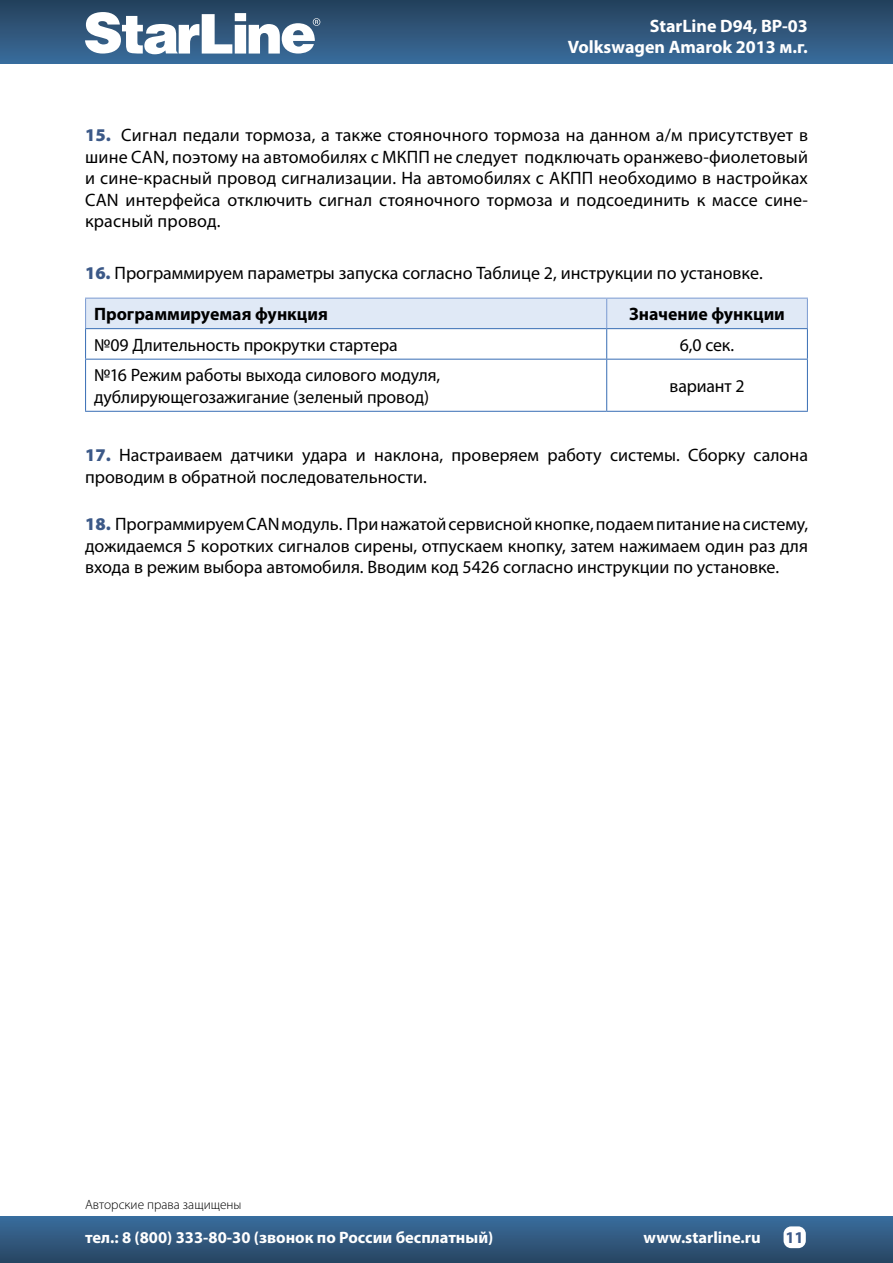
<style>
.page{position:relative;width:893px;height:1263px;background:#fff}
.page>*{position:absolute;margin:0;border:0;box-sizing:border-box;transform-origin:0 0}
.t1{font:18px/21.6px "Myriad Pro";color:#000;text-align:justify}
.t2{font:700 18px/21.6px "Myriad Pro";color:#fff;text-align:right}
.t3{font:700 18px "Myriad Pro";color:#000}
.t4{font:700 16.5px "Myriad Pro";color:#fff}
.t5{font:700 16.5px "Myriad Pro";color:#3c5988}
.t6{font:300 13.5px "Myriad Pro";color:#000}
.s1{font-weight:900;color:#3c5988}
</style>
<div class="page">
<div style="left:0;top:0;width:893px;height:64px;background:linear-gradient(to bottom,#24405a,#3a6c9c)"></div>
<div style="left:0;top:1216px;width:893px;height:47px;background:linear-gradient(to bottom,#3a6e9e,#284561)"></div>
<svg style="left:85px;top:12px;width:235px;height:42px"></svg>
<div style="left:783px;top:1226px;width:23px;height:22px;background:#fff;border-radius:8px"></div>
<svg style="left:86px;top:329px;width:721px;height:82px"></svg>
<hr style="left:606px;top:329px;width:1px;height:30px;background:#376db4">
<hr style="left:85px;top:359px;width:522px;height:1px;background:#376db4">
<hr style="left:607px;top:359px;width:201px;height:1px;background:#376db4">
<hr style="left:606px;top:360px;width:1px;height:51px;background:#376db4">
<hr style="left:85px;top:411px;width:522px;height:1px;background:#376db4">
<hr style="left:607px;top:411px;width:201px;height:1px;background:#376db4">
<svg style="left:85px;top:298px;width:723px;height:31px;background:#d8e3f3"></svg>
<hr style="left:85px;top:329px;width:1px;height:30px;background:#376db4">
<hr style="left:807px;top:329px;width:1px;height:30px;background:#376db4">
<hr style="left:85px;top:360px;width:1px;height:51px;background:#376db4">
<hr style="left:807px;top:360px;width:1px;height:51px;background:#376db4">
<p class="t2" style="left:568px;top:14px;width:242px">StarLine D94, BP-03<br>Volkswagen Amarok 2013 м.г.</p>
<p class="t1" style="left:85px;top:124px;width:724px"><span class="s1">15.</span> Сигнал педали тормоза, а также стояночного тормоза на данном а/м присутствует в шине CAN, поэтому на автомобилях с МКПП не следует подключать оранжево-фиолетовый и сине-красный провод сигнализации. На автомобилях с АКПП необходимо в настройках CAN интерфейса отключить сигнал стояночного тормоза и подсоединить к массе сине&shy;красный провод.</p>
<p class="t1" style="left:85px;top:262px;width:679px"><span class="s1">16.</span> Программируем параметры запуска согласно Таблице 2, инструкции по установке.</p>
<p class="t3" style="left:94px;top:302px;width:235px">Программируемая функция</p>
<p class="t3" style="left:629px;top:302px;width:157px">Значение функции</p>
<p class="t1" style="left:94px;top:334px;width:305px">№09 Длительность прокрутки стартера</p>
<p class="t1" style="left:680px;top:334px;width:56px">6,0 сек.</p>
<p class="t1" style="left:94px;top:364px;width:348px">№16 Режим работы выхода силового модуля, дублирующегозажигание (зеленый провод)</p>
<p class="t1" style="left:669px;top:375px;width:77px">вариант 2</p>
<p class="t1" style="left:85px;top:444px;width:724px"><span class="s1">17.</span> Настраиваем датчики удара и наклона, проверяем работу системы. Сборку салона проводим в обратной последовательности.</p>
<p class="t1" style="left:85px;top:513px;width:724px"><span class="s1">18.</span> ПрограммируемCANмодуль. Принажатойсервиснойкнопке,подаемпитаниенасистему, дожидаемся 5 коротких сигналов сирены, отпускаем кнопку, затем нажимаем один раз для входа в режим выбора автомобиля. Вводим код 5426 согласно инструкции по установке.</p>
<p class="t6" style="left:85px;top:1196px;width:158px">Авторские права защищены</p>
<p class="t4" style="left:85px;top:1227px;width:410px">тел.: 8 (800) 333-80-30 (звонок по России бесплатный)</p>
<p class="t4" style="left:644px;top:1227px;width:119px">www.starline.ru</p>
<p class="t5" style="left:785px;top:1226px;width:20px">11</p>
</div>
